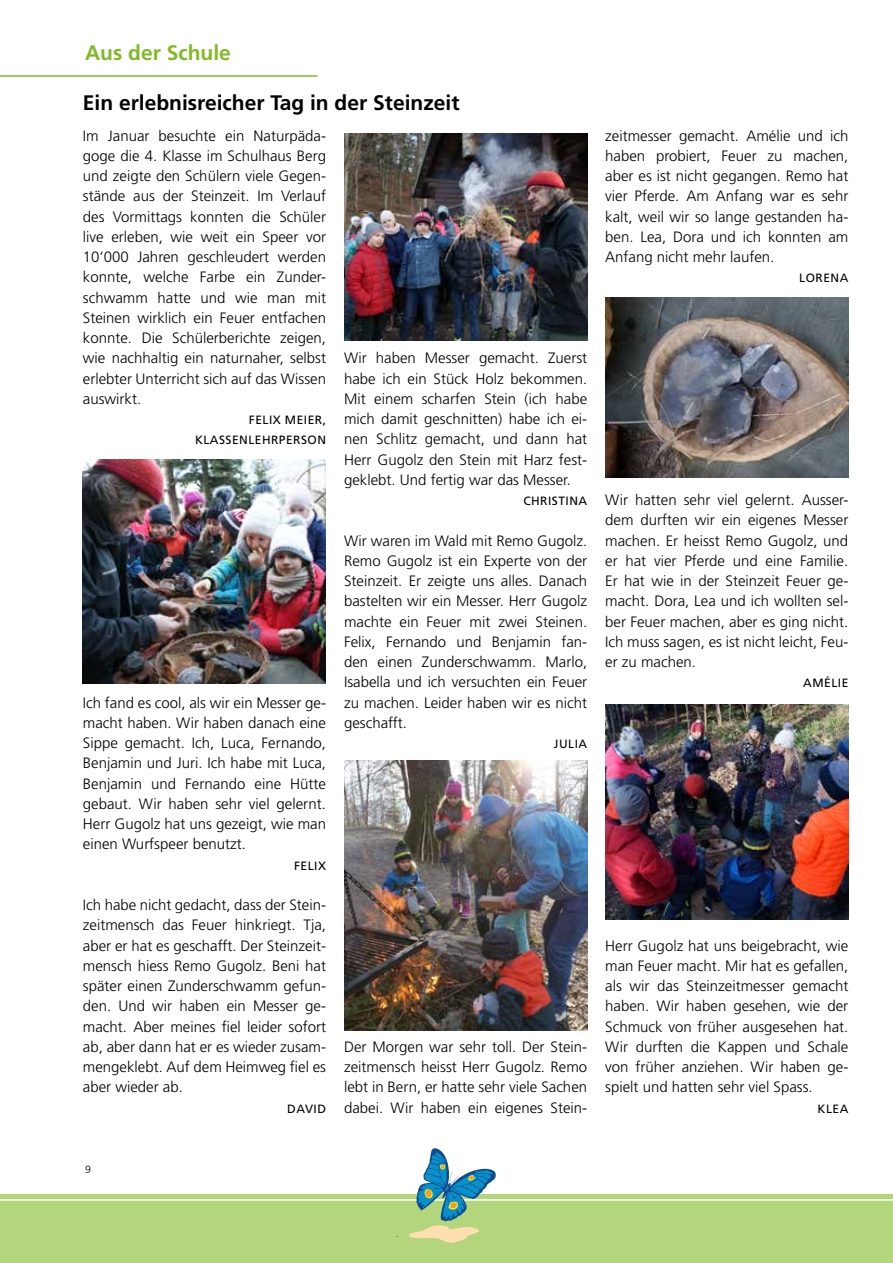
<style>
.page{position:relative;width:893px;height:1263px;background:#fff}
.page>*{position:absolute;margin:0;border:0;box-sizing:border-box;transform-origin:0 0}
.t1{font:700 21px "Frutiger LT Std";color:#000}
.t2{font:700 21px "Frutiger LT Std";color:#80ba27}
.t3{font:300 15px/20.2px "Frutiger LT Std";color:#000;text-align:justify}
.t4{font:12px/20.2px "Frutiger LT Std";letter-spacing:.04em;color:#000;text-align:right}
.t5{font:300 10.5px "Frutiger LT Std";color:#000}
</style>
<div class="page">
<div style="left:0;top:1195px;width:893px;height:68px;background:#b3d67d"></div>
<hr style="left:0;top:75px;width:317px;height:2px;background:#80ba27">
<hr style="left:0;top:1199px;width:893px;height:2px;background:#fff">
<svg style="left:409px;top:1148px;width:87px;height:95px"></svg>
<img style="left:83px;top:459px;width:243px;height:224px">
<img style="left:344px;top:133px;width:243px;height:207px">
<img style="left:344px;top:761px;width:243px;height:269px">
<img style="left:605px;top:298px;width:243px;height:180px">
<img style="left:605px;top:704px;width:243px;height:216px">
<h1 class="t2" style="left:85px;top:40px;width:147px">Aus der Schule</h1>
<h1 class="t1" style="left:83px;top:91px;width:378px">Ein erlebnisreicher Tag in der Steinzeit</h1>
<p class="t3" style="left:83px;top:125px;width:245px">Im Januar besuchte ein Naturpäda&shy;goge die 4. Klasse im Schulhaus Berg und zeigte den Schülern viele Gegen&shy;stände aus der Steinzeit. Im Verlauf des Vormittags konnten die Schüler live erleben, wie weit ein Speer vor 10‘000 Jahren geschleudert werden konnte, welche Farbe ein Zunder&shy;schwamm hatte und wie man mit Steinen wirklich ein Feuer entfachen konnte. Die Schülerberichte zeigen, wie nachhaltig ein naturnaher, selbst erlebter Unterricht sich auf das Wissen auswirkt.</p>
<p class="t4" style="left:195px;top:410px;width:133px">FELIX M EIER,<br>KLASSENLEHRPERSON</p>
<p class="t3" style="left:344px;top:348px;width:245px">Wir haben Messer gemacht. Zuerst habe ich ein Stück Holz bekommen.<br>Mit einem scharfen Stein (ich habe mich damit geschnitten) habe ich ei&shy;nen Schlitz gemacht, und dann hat Herr Gugolz den Stein mit Harz fest&shy;geklebt. Und fertig war das Messer.</p>
<p class="t4" style="left:523px;top:491px;width:65px">CHRISTINA</p>
<p class="t3" style="left:344px;top:530px;width:245px">Wir waren im Wald mit Remo Gugolz.<br>Remo Gugolz ist ein Experte von der Steinzeit. Er zeigte uns alles. Danach bastelten wir ein Messer. Herr Gugolz machte ein Feuer mit zwei Steinen.<br>Felix, Fernando und Benjamin fan&shy;den einen Zunderschwamm. Marlo, Isabella und ich versuchten ein Feuer zu machen. Leider haben wir es nicht geschafft.</p>
<p class="t4" style="left:554px;top:734px;width:35px">JULIA</p>
<p class="t3" style="left:83px;top:692px;width:245px">Ich fand es cool, als wir ein Messer ge&shy;macht haben. Wir haben danach eine Sippe gemacht. Ich, Luca, Fernando, Benjamin und Juri. Ich habe mit Luca, Benjamin und Fernando eine Hütte gebaut. Wir haben sehr viel gelernt.<br>Herr Gugolz hat uns gezeigt, wie man einen Wurfspeer benutzt.</p>
<p class="t4" style="left:294px;top:855px;width:33px">FELIX</p>
<p class="t3" style="left:83px;top:895px;width:245px">Ich habe nicht gedacht, dass der Stein&shy;zeitmensch das Feuer hinkriegt. Tja, aber er hat es geschafft. Der Steinzeit&shy;mensch hiess Remo Gugolz. Beni hat später einen Zunderschwamm gefun&shy;den. Und wir haben ein Messer ge&shy;macht. Aber meines fiel leider sofort ab, aber dann hat er es wieder zusam&shy;mengeklebt. Auf dem Heimweg fiel es aber wieder ab.</p>
<p class="t4" style="left:287px;top:1098px;width:40px">DAVID</p>
<p class="t3" style="left:344px;top:1037px;width:245px">Der Morgen war sehr toll. Der Stein&shy;zeitmensch heisst Herr Gugolz. Remo lebt in Bern, er hatte sehr viele Sachen dabei. Wir haben ein eigenes Stein-</p>
<p class="t3" style="left:605px;top:125px;width:245px">zeitmesser gemacht. Amélie und ich haben probiert, Feuer zu machen, aber es ist nicht gegangen. Remo hat vier Pferde. Am Anfang war es sehr kalt, weil wir so lange gestanden ha&shy;ben. Lea, Dora und ich konnten am Anfang nicht mehr laufen.</p>
<p class="t4" style="left:799px;top:268px;width:51px">LORENA</p>
<p class="t3" style="left:605px;top:490px;width:245px">Wir hatten sehr viel gelernt. Ausser&shy;dem durften wir ein eigenes Messer machen. Er heisst Remo Gugolz, und er hat vier Pferde und eine Familie.<br>Er hat wie in der Steinzeit Feuer ge&shy;macht. Dora, Lea und ich wollten sel&shy;ber Feuer machen, aber es ging nicht.<br>Ich muss sagen, es ist nicht leicht, Feu&shy;er zu machen.</p>
<p class="t4" style="left:803px;top:673px;width:47px">AMÉLIE</p>
<p class="t3" style="left:605px;top:935px;width:245px">Herr Gugolz hat uns beigebracht, wie man Feuer macht. Mir hat es gefallen, als wir das Steinzeitmesser gemacht haben. Wir haben gesehen, wie der Schmuck von früher ausgesehen hat.<br>Wir durften die Kappen und Schale von früher anziehen. Wir haben ge&shy;spielt und hatten sehr viel Spass.</p>
<p class="t4" style="left:817px;top:1098px;width:32px">KLEA</p>
<p class="t5" style="left:85px;top:1164px;width:7px">9</p>
</div>
